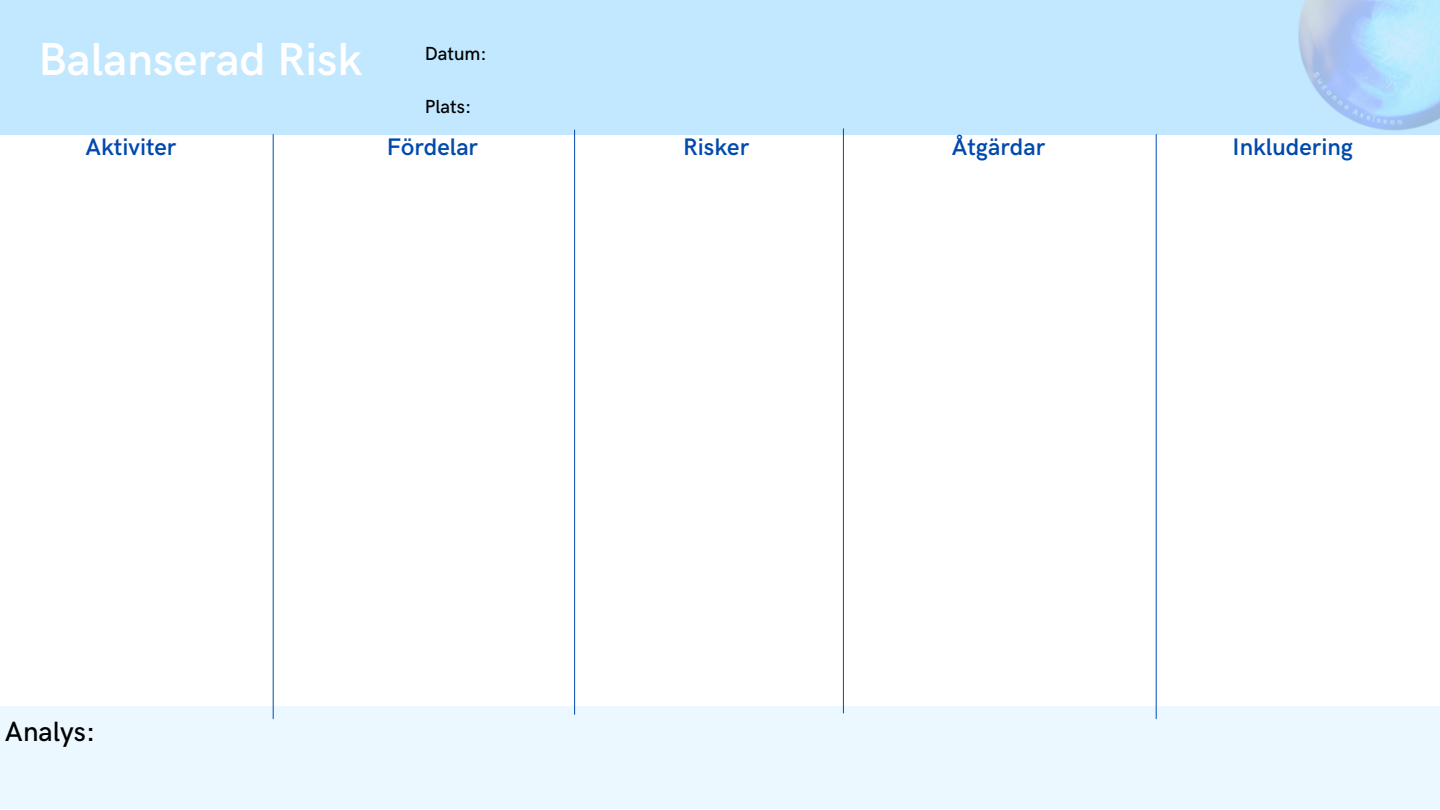
<style>
.page{position:relative;width:1440px;height:810px;background:#fff}
.page>*{position:absolute;margin:0;border:0;box-sizing:border-box;transform-origin:0 0}
.t1{font:600 46.4px "HK Grotesk";color:#fff}
.t2{font:500 28px "HK Grotesk";color:#000}
.t3{font:600 24px "HK Grotesk";color:#004aad}
.t4{font:500 19px "HK Grotesk";color:#000}
</style>
<div class="page">
<div style="left:0;top:0;width:1440px;height:134px;background:#c2e8ff"></div>
<div style="left:0;top:706px;width:1440px;height:103px;background:#ecf8ff"></div>
<hr style="left:273px;top:134px;width:1px;height:585px;background:#004aad">
<hr style="left:574px;top:130px;width:1px;height:584px;background:#004aad">
<hr style="left:843px;top:129px;width:1px;height:584px;background:#004aad">
<hr style="left:1156px;top:134px;width:1px;height:585px;background:#004aad">
<img style="left:1227px;top:0;width:213px;height:135px">
<h1 class="t1" style="left:38px;top:33px;width:326px">Balanserad Risk</h1>
<p class="t4" style="left:425px;top:43px;width:64px">Datum:</p>
<p class="t4" style="left:425px;top:96px;width:48px">Plats:</p>
<p class="t3" style="left:85px;top:133px;width:93px">Aktiviter</p>
<p class="t3" style="left:387px;top:133px;width:93px">Fördelar</p>
<p class="t3" style="left:683px;top:133px;width:67px">Risker</p>
<p class="t3" style="left:952px;top:133px;width:95px">Åtgärdar</p>
<p class="t3" style="left:1233px;top:133px;width:122px">Inkludering</p>
<p class="t2" style="left:5px;top:715px;width:92px">Analys:</p>
</div>
